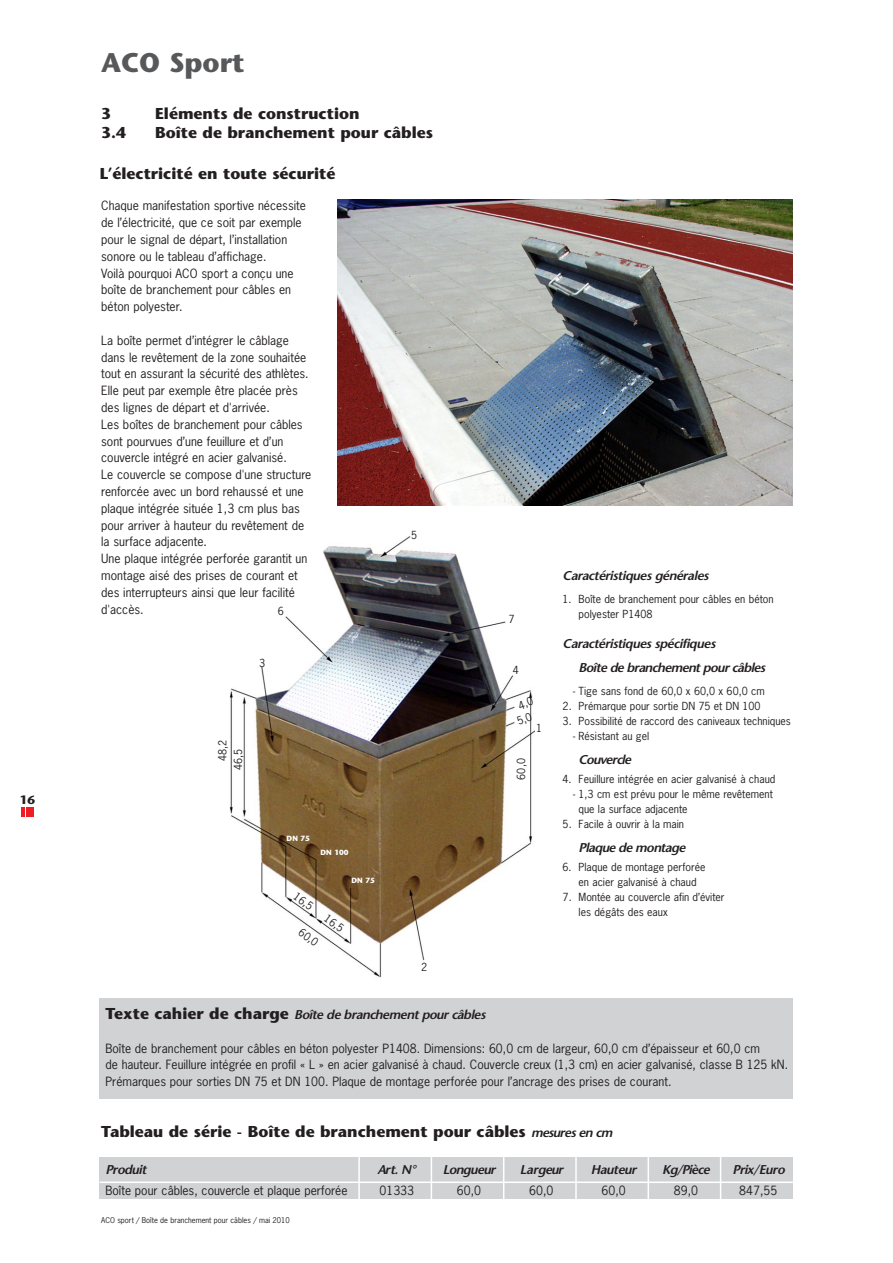
<style>
.page{position:relative;width:893px;height:1263px;background:#fff}
.page>*{position:absolute;margin:0;border:0;box-sizing:border-box;transform-origin:0 0}
.t1{font:700 27px "Stone Sans";color:#57585a}
.t2{font:700 15.75px "Stone Sans";color:#231f20}
.t3{font:italic 600 12.75px/23.5px "Stone Sans";color:#231f20}
.t4{font:12px/16.8px "News Gothic";color:#231f20}
.t5{font:700 12px "Stone Sans";color:#231f20}
.t6{font:10.5px/15px "News Gothic";color:#231f20}
.t7{font:7.5px "News Gothic";color:#231f20}
.t8{font:700 7.5px "Stone Sans";color:#fff}
.s1{font-weight:700;font-style:normal;font-size:15.75px}
.s2{font-weight:600;font-style:italic;font-size:12.75px}
</style>
<div class="page">
<div style="left:100px;top:1157px;width:693px;height:42px;background:#d1d2d4"></div>
<hr style="left:720px;top:1157px;width:1px;height:42px;background:#fff">
<hr style="left:647px;top:1157px;width:2px;height:42px;background:#fff">
<hr style="left:575px;top:1157px;width:2px;height:42px;background:#fff">
<hr style="left:503px;top:1157px;width:1px;height:42px;background:#fff">
<hr style="left:431px;top:1157px;width:1px;height:42px;background:#fff">
<hr style="left:358px;top:1157px;width:2px;height:42px;background:#fff">
<hr style="left:100px;top:1182px;width:693px;height:1px;background:#fff">
<img style="left:338px;top:200px;width:455px;height:306px">
<div style="left:100px;top:998px;width:693px;height:101px;background:#d1d2d4"></div>
<img style="left:229px;top:536px;width:305px;height:442px">
<svg style="left:21px;top:808px;width:13px;height:9px"></svg>
<svg style="left:516px;top:697px;width:18px;height:28px"></svg>
<p class="t5" style="left:20px;top:793px;width:17px">16</p>
<h1 class="t1" style="left:101px;top:46px;width:145px">ACO Sport</h1>
<h2 class="t2" style="left:101px;top:104px;width:11px">3</h2>
<h2 class="t2" style="left:155px;top:104px;width:206px">Eléments de construction</h2>
<h2 class="t2" style="left:101px;top:123px;width:26px">3.4</h2>
<h2 class="t2" style="left:155px;top:123px;width:279px">Boîte de branchement pour câbles</h2>
<h2 class="t2" style="left:100px;top:164px;width:237px">L’électricité en toute sécurité</h2>
<p class="t4" style="left:101px;top:197px;width:206px">Chaque manifestation sportive nécessite de l’électricité, que ce soit par exemple pour le signal de départ, l’installation sonore ou le tableau d’affichage.<br>Voilà pourquoi ACO sport a conçu une boîte de branchement pour câbles en béton polyester.</p>
<p class="t4" style="left:101px;top:332px;width:212px">La boîte permet d’intégrer le câblage dans le revêtement de la zone souhaitée tout en assurant la sécurité des athlètes.<br>Elle peut par exemple être placée près des lignes de départ et d'arrivée.<br>Les boîtes de branchement pour câbles sont pourvues d’une feuillure et d’un couvercle intégré en acier galvanisé.<br>Le couvercle se compose d'une structure renforcée avec un bord rehaussé et une plaque intégrée située 1,3 cm plus bas pour arriver à hauteur du revêtement de la surface adjacente.<br>Une plaque intégrée perforée garantit un montage aisé des prises de courant et des interrupteurs ainsi que leur facilité d'accès.</p>
<p class="t6" style="left:278px;top:603px;width:8px">6</p>
<p class="t6" style="left:259px;top:655px;width:8px">3</p>
<p class="t6" style="left:214px;top:770px;width:31px;line-height:15.8px;text-indent:9px;rotate:-90deg">48,2<br>46,5</p>
<p class="t8" style="left:287px;top:834px;width:25px">DN 75</p>
<p class="t8" style="left:320px;top:848px;width:30px">DN 100</p>
<p class="t8" style="left:351px;top:876px;width:25px">DN 75</p>
<p class="t6" style="left:299px;top:889px;width:23px;rotate:36deg">16,5</p>
<p class="t6" style="left:304px;top:925px;width:23px;rotate:36deg">60,0</p>
<p class="t6" style="left:330px;top:911px;width:23px;rotate:36deg">16,5</p>
<p class="t6" style="left:411px;top:527px;width:8px">5</p>
<p class="t6" style="left:421px;top:959px;width:8px">2</p>
<p class="t6" style="left:508px;top:611px;width:8px">7</p>
<p class="t6" style="left:513px;top:662px;width:8px">4</p>
<p class="t6" style="left:536px;top:721px;width:8px">1</p>
<p class="t6" style="left:514px;top:780px;width:23px;rotate:-90deg">60,0</p>
<p class="t3" style="left:563px;top:564px;width:151px">Caractéristiquesgénérales</p>
<p class="t6" style="left:578px;top:592px;width:197px;text-indent:-16px">1. Boîte de branchement pour câbles en béton polyester P1408</p>
<p class="t3" style="left:578px;top:632px;width:192px;text-indent:-16px">Caractéristiquesspécifiques<br>Boîtedebranchementpourcâbles</p>
<p class="t6" style="left:573px;top:684px;width:193px">- Tige sans fond de 60,0 x 60,0 x 60,0 cm</p>
<p class="t6" style="left:563px;top:699px;width:199px">2. Prémarque pour sortie DN 75 et DN 100</p>
<p class="t6" style="left:563px;top:714px;width:230px">3. Possibilité de raccord des caniveaux techniques</p>
<p class="t6" style="left:573px;top:729px;width:77px">- Résistant au gel</p>
<p class="t3" style="left:578px;top:748px;width:57px">Couvercle</p>
<p class="t6" style="left:563px;top:772px;width:214px">4. Feuillure intégrée en acier galvanisé à chaud</p>
<p class="t6" style="left:578px;top:787px;width:196px;text-indent:-5px">- 1,3 cm est prévu pour le même revêtement que la surface adjacente</p>
<p class="t6" style="left:563px;top:817px;width:123px">5. Facile à ouvrir à la main</p>
<p class="t3" style="left:578px;top:835px;width:112px">Plaquedemontage</p>
<p class="t6" style="left:578px;top:859px;width:128px;text-indent:-16px">6. Plaque de montage perforée en acier galvanisé à chaud</p>
<p class="t6" style="left:578px;top:889px;width:148px;text-indent:-16px">7. Montée au couvercle afin d’éviter les dégâts des eaux</p>
<p class="t3" style="left:105px;top:1003px;width:385px"><span class="s1">Te x t e c a h i e r d e c h a r g e</span> Boîtedebranchementpourcâbles</p>
<p class="t4" style="left:105px;top:1040px;width:684px">Boîte de branchement pour câbles en béton polyester P1408. Dimensions: 60,0 cm de largeur, 60,0 cm d’épaisseur et 60,0 cm<br>de hauteur. Feuillure intégrée en profil « L » en acier galvanisé à chaud. Couvercle creux (1,3 cm) en acier galvanisé, classe B 125 kN.<br>Prémarques pour sorties DN 75 et DN 100. Plaque de montage perforée pour l’ancrage des prises de courant.</p>
<h2 class="t2" style="left:101px;top:1121px;width:516px">Tableau de série - Boîte de branchement pour câbles <span class="s2">mesuresencm</span></h2>
<p class="t3" style="left:105px;top:1158px;width:46px">Produit</p>
<p class="t3" style="left:378px;top:1158px;width:43px">Art.N°</p>
<p class="t3" style="left:443px;top:1158px;width:57px">Longueur</p>
<p class="t3" style="left:520px;top:1158px;width:48px">Largeur</p>
<p class="t3" style="left:591px;top:1158px;width:50px">Hauteur</p>
<p class="t3" style="left:662px;top:1158px;width:52px">Kg/Pièce</p>
<p class="t3" style="left:732px;top:1158px;width:57px">Prix/Euro</p>
<p class="t4" style="left:105px;top:1182px;width:244px">Boîte pour câbles, couvercle et plaque perforée</p>
<p class="t4" style="left:379px;top:1182px;width:36px">01333</p>
<p class="t4" style="left:457px;top:1182px;width:26px">60,0</p>
<p class="t4" style="left:529px;top:1182px;width:26px">60,0</p>
<p class="t4" style="left:601px;top:1182px;width:26px">60,0</p>
<p class="t4" style="left:674px;top:1182px;width:26px">89,0</p>
<p class="t4" style="left:739px;top:1182px;width:40px">847,55</p>
<p class="t7" style="left:101px;top:1216px;width:190px">ACO sport / Boîte de branchement pour câbles / mai 2010</p>
</div>
